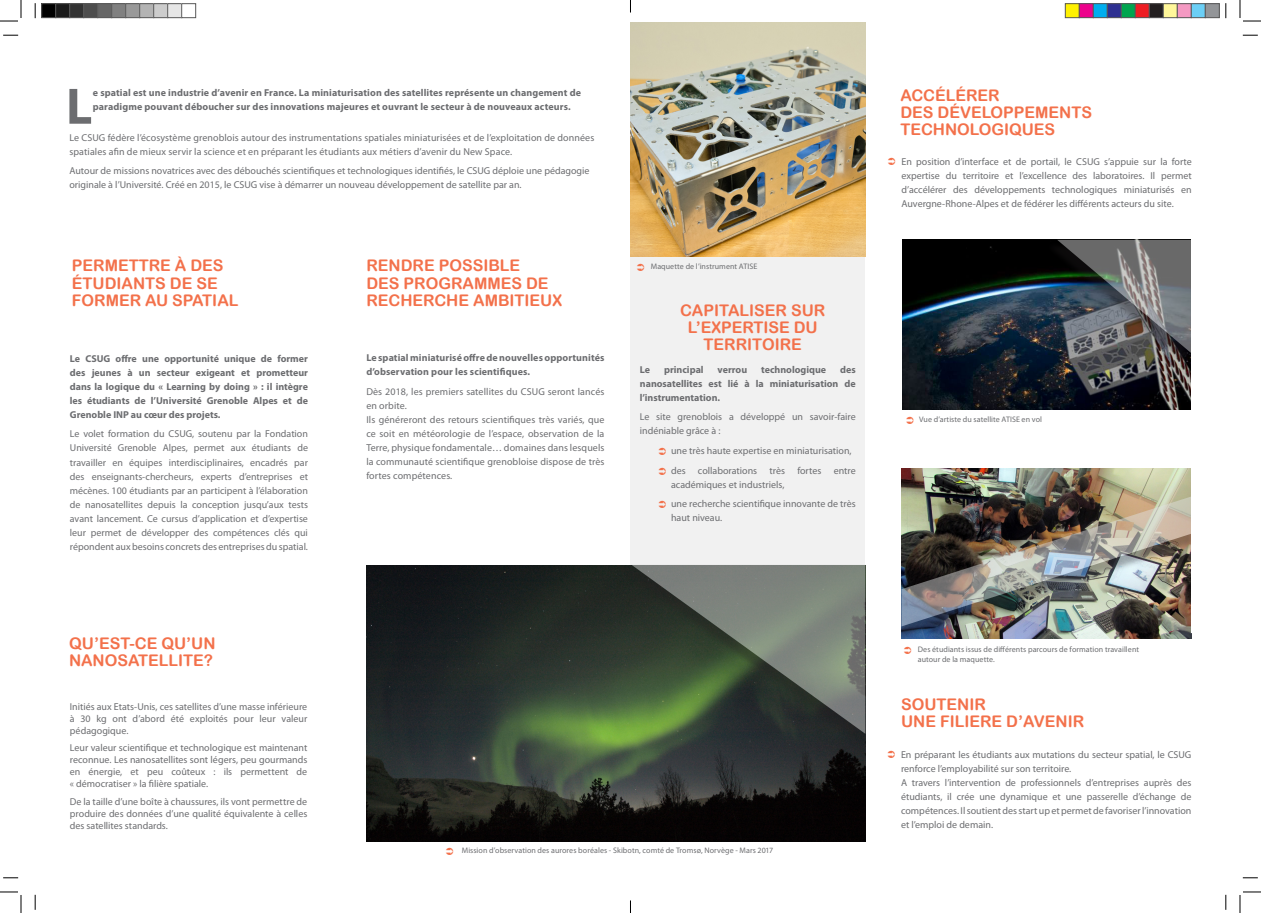
<style>
.page{position:relative;width:1261px;height:913px;background:#fff}
.page>*{position:absolute;margin:0;border:0;box-sizing:border-box;transform-origin:0 0}
.t1{font:700 51.5px "Myriad Pro";color:#6c6d70}
.t2{font:16px/17px "Arial Rounded MT Bold";color:#f3714b}
.t3{font:10px/14px "Myriad Pro";color:#6c6d70;text-align:justify}
.t4{font:700 10px/14px "Myriad Pro";letter-spacing:.01em;color:#6c6d70;text-align:justify}
.t5{font:8px/10px "Myriad Pro";letter-spacing:.005em;color:#6c6d70}
</style>
<div class="page">
<div style="left:630px;top:35px;width:235px;height:585px;background:#f1f1f1"></div>
<img style="left:366px;top:565px;width:499px;height:276px">
<img style="left:630px;top:22px;width:235px;height:234px">
<div style="left:619px;top:565px;width:245px;height:180px;background:#231f20;opacity:.75"></div>
<svg style="left:631px;top:565px;width:234px;height:168px;background:#596555"></svg>
<img style="left:902px;top:239px;width:289px;height:171px">
<img style="left:901px;top:468px;width:290px;height:28px">
<div style="left:1046px;top:241px;width:144px;height:124px;background:#231f20;opacity:.75"></div>
<img style="left:1057px;top:240px;width:134px;height:113px">
<div style="left:896px;top:501px;width:301px;height:140px;background:#231f20;opacity:.75"></div>
<img style="left:901px;top:496px;width:290px;height:130px">
<div style="left:1191px;top:239px;width:41px;height:393px;background:#fff"></div>
<div style="left:881px;top:456px;width:20px;height:186px;background:#fff"></div>
<svg style="left:3px;top:35px;width:15px;height:1px"></svg>
<svg style="left:1243px;top:35px;width:15px;height:1px"></svg>
<svg style="left:3px;top:877px;width:15px;height:1px"></svg>
<svg style="left:1243px;top:877px;width:15px;height:1px"></svg>
<svg style="left:35px;top:3px;width:1px;height:15px"></svg>
<svg style="left:35px;top:894px;width:1px;height:15px"></svg>
<svg style="left:1225px;top:3px;width:2px;height:15px"></svg>
<svg style="left:1225px;top:894px;width:2px;height:15px"></svg>
<svg style="left:0;top:0;width:22px;height:22px"></svg>
<svg style="left:0;top:891px;width:22px;height:21px"></svg>
<svg style="left:1239px;top:0;width:22px;height:22px"></svg>
<svg style="left:1239px;top:891px;width:22px;height:21px"></svg>
<div style="left:42px;top:4px;width:14px;height:14px;background:#000"></div>
<div style="left:41px;top:3px;width:15px;height:15px;border:1px solid #595959"></div>
<div style="left:56px;top:4px;width:14px;height:14px;background:#1a1a1a"></div>
<div style="left:55px;top:3px;width:15px;height:15px;border:1px solid #595959"></div>
<div style="left:70px;top:4px;width:14px;height:14px;background:#333"></div>
<div style="left:69px;top:3px;width:15px;height:15px;border:1px solid #595959"></div>
<div style="left:84px;top:4px;width:14px;height:14px;background:#4d4d4d"></div>
<div style="left:83px;top:3px;width:15px;height:15px;border:1px solid #595959"></div>
<div style="left:98px;top:4px;width:14px;height:14px;background:#666"></div>
<div style="left:97px;top:3px;width:15px;height:15px;border:1px solid #595959"></div>
<div style="left:112px;top:4px;width:14px;height:14px;background:#808080"></div>
<div style="left:111px;top:3px;width:15px;height:15px;border:1px solid #595959"></div>
<div style="left:126px;top:4px;width:14px;height:14px;background:#999"></div>
<div style="left:125px;top:3px;width:15px;height:15px;border:1px solid #595959"></div>
<div style="left:140px;top:4px;width:14px;height:14px;background:#b3b3b3"></div>
<div style="left:139px;top:3px;width:15px;height:15px;border:1px solid #595959"></div>
<div style="left:154px;top:4px;width:14px;height:14px;background:#ccc"></div>
<div style="left:153px;top:3px;width:15px;height:15px;border:1px solid #595959"></div>
<div style="left:168px;top:4px;width:14px;height:14px;background:#e6e6e6"></div>
<div style="left:167px;top:3px;width:15px;height:15px;border:1px solid #595959"></div>
<div style="left:181px;top:3px;width:15px;height:15px;border:1px solid #595959"></div>
<div style="left:1065px;top:4px;width:14px;height:14px;background:#fff101"></div>
<div style="left:1065px;top:3px;width:15px;height:15px;border:1px solid #595959"></div>
<div style="left:1079px;top:4px;width:14px;height:14px;background:#ed028c"></div>
<div style="left:1079px;top:3px;width:15px;height:15px;border:1px solid #595959"></div>
<div style="left:1093px;top:4px;width:14px;height:14px;background:#00aeef"></div>
<div style="left:1093px;top:3px;width:15px;height:15px;border:1px solid #595959"></div>
<div style="left:1107px;top:4px;width:14px;height:14px;background:#2e3092"></div>
<div style="left:1107px;top:3px;width:15px;height:15px;border:1px solid #595959"></div>
<div style="left:1121px;top:4px;width:14px;height:14px;background:#00a54f"></div>
<div style="left:1121px;top:3px;width:15px;height:15px;border:1px solid #595959"></div>
<div style="left:1135px;top:4px;width:14px;height:14px;background:#ee1d23"></div>
<div style="left:1135px;top:3px;width:15px;height:15px;border:1px solid #595959"></div>
<div style="left:1149px;top:4px;width:14px;height:14px;background:#231f20"></div>
<div style="left:1149px;top:3px;width:15px;height:15px;border:1px solid #595959"></div>
<div style="left:1163px;top:4px;width:14px;height:14px;background:#fff79a"></div>
<div style="left:1163px;top:3px;width:15px;height:15px;border:1px solid #595959"></div>
<div style="left:1177px;top:4px;width:14px;height:14px;background:#f499c2"></div>
<div style="left:1177px;top:3px;width:15px;height:15px;border:1px solid #595959"></div>
<div style="left:1191px;top:4px;width:14px;height:14px;background:#6bcff6"></div>
<div style="left:1191px;top:3px;width:15px;height:15px;border:1px solid #595959"></div>
<div style="left:1205px;top:4px;width:14px;height:14px;background:#939598"></div>
<div style="left:1205px;top:3px;width:15px;height:15px;border:1px solid #595959"></div>
<svg style="left:630px;top:0;width:1px;height:12px"></svg>
<svg style="left:630px;top:900px;width:1px;height:12px"></svg>
<p class="t1" style="left:66px;top:73px;width:28px">L</p>
<p class="t4" style="left:93px;top:85px;width:490px">e spatial est une industrie d’avenir en France. La miniaturisation des satellites représente un changement de paradigme pouvant déboucher sur des innovations majeures et ouvrant le secteur à de nouveaux acteurs.</p>
<p class="t3" style="left:69px;top:130px;width:526px">Le CSUG fédère l’écosystème grenoblois autour des instrumentations spatiales miniaturisées et de l’exploitation de données spatiales afin de mieux servir la science et en préparant les étudiants aux métiers d’avenir du New Space.</p>
<p class="t3" style="left:69px;top:164px;width:522px">Autour de missions novatrices avec des débouchés scientifiques et technologiques identifiés, le CSUG déploie une pédagogie originale à l’Université. Créé en 2015, le CSUG vise à démarrer un nouveau développement de satellite par an.</p>
<p class="t2" style="left:72px;top:257px;width:168px">PERMETTRE À DES<br>ÉTUDIANTS DE SE<br>FORMER AU SPATIAL</p>
<p class="t4" style="left:70px;top:351px;width:240px">Le CSUG offre une opportunité unique de former des jeunes à un secteur exigeant et prometteur dans la logique du « Learning by doing » : il intègre les étudiants de l’Université Grenoble Alpes et de Grenoble INP au cœur des projets.</p>
<p class="t3" style="left:70px;top:427px;width:240px">Le volet formation du CSUG, soutenu par la Fondation Université Grenoble Alpes, permet aux étudiants de travailler en équipes interdisciplinaires, encadrés par des enseignants-chercheurs, experts d’entreprises et mécènes. 100 étudiants par an participent à l’élaboration de nanosatellites depuis la conception jusqu’aux tests avant lancement. Ce cursus d’application et d’expertise leur permet de développer des compétences clés qui répondent aux besoins concrets des entreprises du spatial.</p>
<p class="t2" style="left:69px;top:634px;width:148px">QU’EST-CE QU’UN<br>NANOSATELLITE?</p>
<p class="t3" style="left:70px;top:700px;width:239px;line-height:12px">Initiés aux Etats-Unis, ces satellites d’une masse inférieure à 30 kg ont d’abord été exploités pour leur valeur pédagogique.</p>
<p class="t3" style="left:70px;top:741px;width:239px;line-height:12px">Leur valeur scientifique et technologique est maintenant reconnue. Les nanosatellites sont légers, peu gourmands en énergie, et peu coûteux : ils permettent de « démocratiser » la filière spatiale.</p>
<p class="t3" style="left:70px;top:795px;width:239px;line-height:12px">De la taille d’une boîte à chaussures, ils vont permettre de produire des données d’une qualité équivalente à celles des satellites standards.</p>
<p class="t2" style="left:366px;top:257px;width:197px">RENDRE POSSIBLE<br>DES PROGRAMMES DE<br>RECHERCHE AMBITIEUX</p>
<p class="t4" style="left:366px;top:350px;width:240px">Le spatial miniaturisé offre de nouvelles opportunités d’observation pour les scientifiques.</p>
<p class="t3" style="left:366px;top:384px;width:240px">Dès 2018, les premiers satellites du CSUG seront lancés en orbite.</p>
<p class="t3" style="left:366px;top:412px;width:240px">Ils généreront des retours scientifiques très variés, que ce soit en météorologie de l’espace, observation de la Terre, physique fondamentale… domaines dans lesquels la communauté scientifique grenobloise dispose de très fortes compétences.</p>
<p class="t5" style="left:651px;top:261px;width:108px">Maquette de l’instrument ATISE</p>
<p class="t2" style="left:680px;top:301px;width:147px;text-align:center">CAPITALISER SUR<br>L’EXPERTISE DU<br>TERRITOIRE</p>
<p class="t4" style="left:640px;top:361px;width:217px;text-indent:200px">des nanosatellites est lié à la miniaturisation de l’instrumentation.</p>
<p class="t3" style="left:640px;top:409px;width:217px">Le site grenoblois a développé un savoir-faire indéniable grâce à :</p>
<p class="t3" style="left:671px;top:443px;width:182px">une très haute expertise en miniaturisation,</p>
<p class="t3" style="left:671px;top:463px;width:186px">des collaborations très fortes entre académiques et industriels,</p>
<p class="t3" style="left:671px;top:496px;width:186px">une recherche scientifique innovante de très haut niveau.</p>
<p class="t4" style="left:640px;top:361px;width:12px">Le</p>
<p class="t4" style="left:664px;top:361px;width:41px">principal</p>
<p class="t4" style="left:718px;top:361px;width:31px">verrou</p>
<p class="t4" style="left:761px;top:361px;width:67px">technologique</p>
<p class="t5" style="left:462px;top:845px;width:313px">Mission d’observation des aurores boréales - Skibotn, comté de Tromsø, Norvège - Mars 2017</p>
<p class="t2" style="left:900px;top:86px;width:101px">ACCÉLÉRER</p>
<p class="t2" style="left:900px;top:103px;width:193px">DES DÉVELOPPEMENTS<br>TECHNOLOGIQUES</p>
<p class="t3" style="left:901px;top:155px;width:292px">En position d’interface et de portail, le CSUG s’appuie sur la forte expertise du territoire et l’excellence des laboratoires. Il permet d’accélérer des développements technologiques miniaturisés en Auvergne-Rhone-Alpes et de fédérer les différents acteurs du site.</p>
<p class="t5" style="left:919px;top:414px;width:124px">Vue d’artiste du satellite ATISE en vol</p>
<p class="t5" style="left:918px;top:644px;width:223px">Des étudiants issus de différents parcours de formation travaillent autour de la maquette.</p>
<p class="t2" style="left:901px;top:695px;width:86px">SOUTENIR</p>
<p class="t2" style="left:901px;top:712px;width:185px">UNE FILIERE D’AVENIR</p>
<p class="t3" style="left:901px;top:747px;width:292px">En préparant les étudiants aux mutations du secteur spatial, le CSUG renforce l’employabilité sur son territoire.</p>
<p class="t3" style="left:901px;top:775px;width:292px">A travers l’intervention de professionnels d’entreprises auprès des étudiants, il crée une dynamique et une passerelle d’échange de compétences. Il soutient des start up et permet de favoriser l’innovation et l’emploi de demain.</p>
</div>
